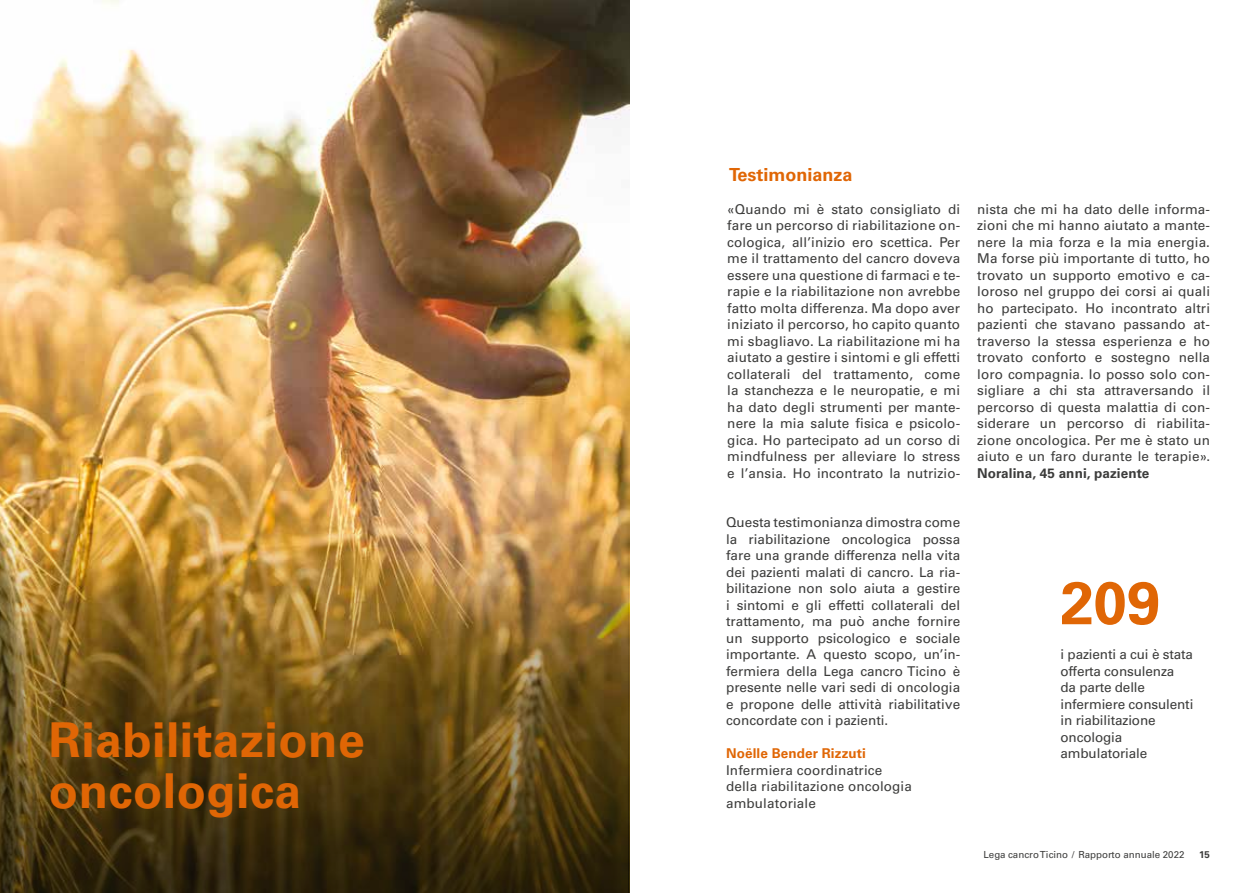
<style>
.page{position:relative;width:1259px;height:893px;background:#fff}
.page>*{position:absolute;margin:0;border:0;box-sizing:border-box;transform-origin:0 0}
.t1{font:700 60px "Univers LT Std";color:#e06605}
.t2{font:700 48px/51px "Univers LT Std";letter-spacing:.01em;color:#e06605}
.t3{font:700 18px "Univers LT Std";color:#e06605}
.t4{font:13.5px/16.5px "Univers LT Std";letter-spacing:.01em;color:#3c3c3b;text-align:justify}
.t5{font:13.5px/16.5px "Univers LT Std";letter-spacing:-.01em;color:#3c3c3b}
.t6{font:700 13.5px "Univers LT Std";letter-spacing:.01em;color:#3c3c3b}
.t7{font:700 13.5px "Univers LT Std";letter-spacing:.01em;color:#e06605}
.t8{font:9.75px "Univers LT Std";color:#3c3c3b}
.t9{font:700 9.75px "Univers LT Std";color:#3c3c3b}
</style>
<div class="page">
<img style="left:0;top:0;width:629px;height:500px">
<img style="left:0;top:500px;width:629px;height:393px">
<h2 class="t2" style="left:49px;top:715px;width:317px">Riabilitazione oncologica</h2>
<h3 class="t3" style="left:729px;top:164px;width:125px">Testimonianza</h3>
<p class="t4" style="left:727px;top:201px;width:234px">«Quando mi è stato consigliato di fare un percorso di riabilitazione on&shy;cologica, all’inizio ero scettica. Per me il trattamento del cancro doveva essere una questione di farmaci e te&shy;rapie e la riabilitazione non avrebbe fatto molta differenza. Ma dopo aver iniziato il percorso, ho capito quanto mi sbagliavo. La riabilitazione mi ha aiutato a gestire i sintomi e gli effetti collaterali del trattamento, come la stanchezza e le neuropatie, e mi ha dato degli strumenti per mante&shy;nere la mia salute fisica e psicolo&shy;gica. Ho partecipato ad un corso di mindfulness per alleviare lo stress e l’ansia. Ho incontrato la nutrizio-</p>
<p class="t4" style="left:977px;top:201px;width:234px">nista che mi ha dato delle informa&shy;zioni che mi hanno aiutato a mante&shy;nere la mia forza e la mia energia.<br>Ma forse più importante di tutto, ho trovato un supporto emotivo e ca&shy;loroso nel gruppo dei corsi ai quali ho partecipato. Ho incontrato altri pazienti che stavano passando at&shy;traverso la stessa esperienza e ho trovato conforto e sostegno nella loro compagnia. Io posso solo con&shy;sigliare a chi sta attraversando il percorso di questa malattia di con&shy;siderare un percorso di riabilita&shy;zione oncologica. Per me è stato un aiuto e un faro durante le terapie».</p>
<p class="t6" style="left:977px;top:465px;width:174px">Noralina, 45 anni, paziente</p>
<p class="t4" style="left:726px;top:514px;width:236px">Questa testimonianza dimostra come la riabilitazione oncologica possa fare una grande differenza nella vita dei pazienti malati di cancro. La ria&shy;bilitazione non solo aiuta a gestire i sintomi e gli effetti collaterali del trattamento, ma può anche fornire un supporto psicologico e sociale importante. A questo scopo, un’in&shy;fermiera della Lega cancro Ticino è presente nelle vari sedi di oncologia e propone delle attività riabilitative concordate con i pazienti.</p>
<p class="t7" style="left:726px;top:746px;width:141px">Noëlle Bender Rizzuti</p>
<p class="t4" style="left:726px;top:762px;width:187px;text-align:left">Infermiera coordinatrice della riabilitazione oncologia ambulatoriale</p>
<h1 class="t1" style="left:1060px;top:568px;width:101px">209</h1>
<p class="t5" style="left:1060px;top:646px;width:134px">i pazienti a cui è stata offerta consulenza<br>da parte delle infermiere consulenti in riabilitazione oncologia ambulatoriale</p>
<p class="t8" style="left:983px;top:849px;width:202px">Lega cancro Ticino / Rapporto annuale 2022</p>
<p class="t9" style="left:1199px;top:849px;width:12px">15</p>
</div>
